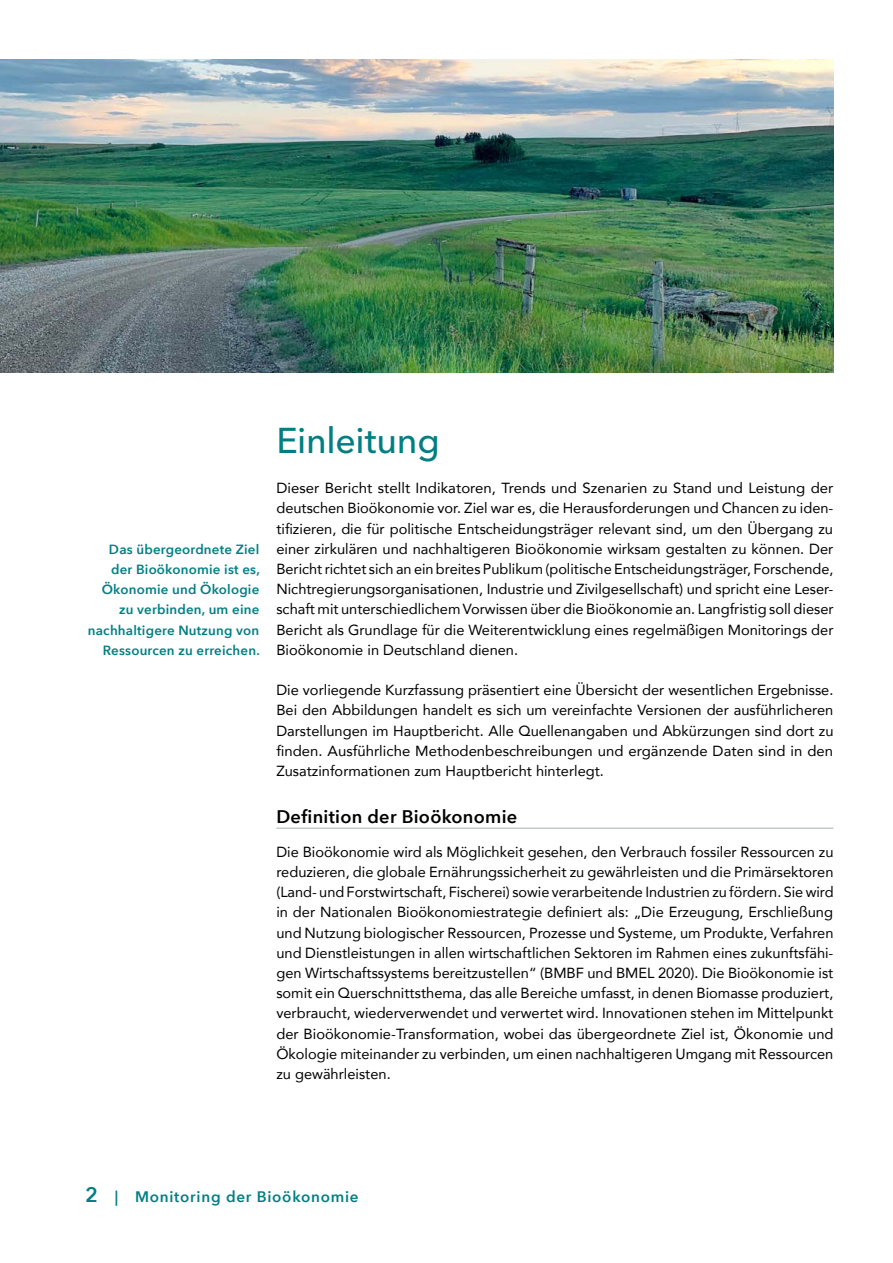
<style>
.page{position:relative;width:893px;height:1263px;background:#fff}
.page>*{position:absolute;margin:0;border:0;box-sizing:border-box;transform-origin:0 0}
.h2_Ueberschrift_23_27{font:500 35.7px "Avenir Next LT Pro";letter-spacing:-.01em;color:#007f83}
.Absatzueberschrift___Trends{font:600 18.15px "Avenir Next";letter-spacing:.015em;color:#000}
.t1{font:600 15.15px "Avenir Next";letter-spacing:.05em;color:#007f83}
.Lauftext_10_14{font:14.7px/20.2px "Avenir";color:#000;text-align:justify}
.Bildtext_Marginal_8_12_5{font:600 13.35px/20.2px "Avenir Next";letter-spacing:.015em;color:#007f83;text-align:right}
.s1{font-size:21px}
</style>
<div class="page">
<hr style="left:276px;top:828px;width:557px;height:1px;background:#b2bac0">
<img style="left:0;top:60px;width:833px;height:312px">
<p class="Bildtext_Marginal_8_12_5" style="left:88px;top:539px;width:173px">Das übergeordnete Ziel der Bioökonomie ist es,<br>Ökonomie und Ökologie zu verbinden, um eine nachhaltigere Nutzung von<br>Ressourcen zu erreichen.</p>
<h2 class="h2_Ueberschrift_23_27" style="left:276px;top:419px;width:165px">Einleitung</h2>
<p class="Lauftext_10_14" style="left:276px;top:478px;width:559px">Dieser Bericht stellt Indikatoren, Trends und Szenarien zu Stand und Leistung der deutschen Bioökonomie vor. Ziel war es, die Herausforderungen und Chancen zu iden&shy;tifizieren, die für politische Entscheidungsträger relevant sind, um den Übergang zu einer zirkulären und nachhaltigeren Bioökonomie wirksam gestalten zu können. Der Bericht richtet sich an ein breites Publikum (politische Entscheidungsträger, Forschende, Nichtregierungsorganisationen, Industrie und Zivilgesellschaft) und spricht eine Leser&shy;schaft mit unterschiedlichem Vorwissen über die Bioökonomie an. Langfristig soll dieser Bericht als Grundlage für die Weiterentwicklung eines regelmäßigen Monitorings der Bioökonomie in Deutschland dienen.</p>
<p class="Lauftext_10_14" style="left:276px;top:680px;width:559px">Die vorliegende Kurzfassung präsentiert eine Übersicht der wesentlichen Ergebnisse.<br>Bei den Abbildungen handelt es sich um vereinfachte Versionen der ausführlicheren Darstellungen im Hauptbericht. Alle Quellenangaben und Abkürzungen sind dort zu finden. Ausführliche Methodenbeschreibungen und ergänzende Daten sind in den Zusatzinformationen zum Hauptbericht hinterlegt.</p>
<p class="Absatzueberschrift___Trends" style="left:276px;top:801px;width:242px">Definition der Bioökonomie</p>
<p class="Lauftext_10_14" style="left:276px;top:841px;width:559px">Die Bioökonomie wird als Möglichkeit gesehen, den Verbrauch fossiler Ressourcen zu reduzieren, die globale Ernährungssicherheit zu gewährleisten und die Primärsektoren (Land- und Forstwirtschaft, Fischerei) sowie verarbeitende Industrien zu fördern. Sie wird in der Nationalen Bioökonomiestrategie definiert als: „Die Erzeugung, Erschließung und Nutzung biologischer Ressourcen, Prozesse und Systeme, um Produkte, Verfahren und Dienstleistungen in allen wirtschaftlichen Sektoren im Rahmen eines zukunftsfähi&shy;gen Wirtschaftssystems bereitzustellen“ (BMBF und BMEL 2020). Die Bioökonomie ist somit ein Querschnittsthema, das alle Bereiche umfasst, in denen Biomasse produziert, verbraucht, wiederverwendet und verwertet wird. Innovationen stehen im Mittelpunkt der Bioökonomie-Transformation, wobei das übergeordnete Ziel ist, Ökonomie und Ökologie miteinander zu verbinden, um einen nachhaltigeren Umgang mit Ressourcen zu gewährleisten.</p>
<p class="t1" style="left:85px;top:1184px;width:275px"><span class="s1">2</span> | Monitoring der Bioökonomie</p>
</div>
